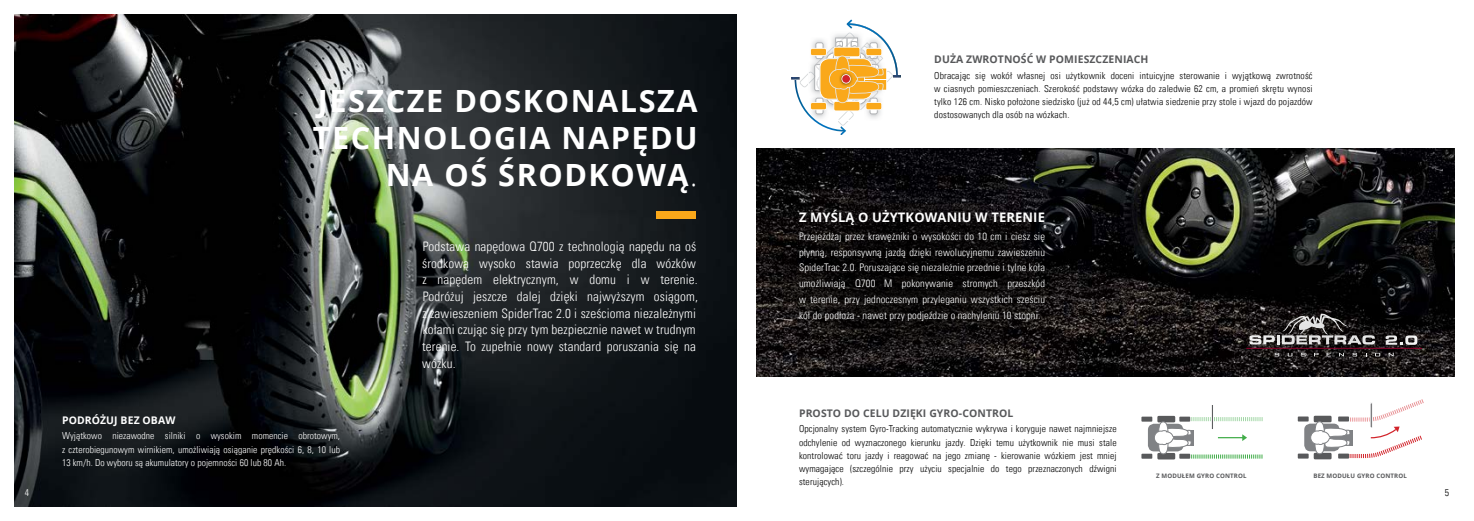
<style>
.page{position:relative;width:1474px;height:521px;background:#fff}
.page>*{position:absolute;margin:0;border:0;box-sizing:border-box;transform-origin:0 0}
.t1{font:700 30.62px/36.8px "Open Sans";letter-spacing:.05em;color:#fff;text-align:right}
.t2{font:13.12px/16.6px "Univers Com 47 Light Cond";letter-spacing:.01em;color:#fff}
.t3{font:700 13.12px "Open Sans";letter-spacing:.01em;color:#fff}
.t4{font:10.5px/15.8px "Univers Com 47 Light Cond";letter-spacing:.01em;color:#fff;text-align:justify}
.t5{font:700 10.5px "Open Sans";letter-spacing:.01em;color:#58595b}
.t6{font:700 10.5px "Open Sans";letter-spacing:.01em;color:#fff}
.t7{font:9.62px/13.1px "Univers Com 47 Light Cond";letter-spacing:.015em;color:#000;text-align:justify}
.t8{font:9.62px/13.1px "Univers Com 47 Light Cond";letter-spacing:.005em;color:#fff;text-align:justify}
.t9{font:700 6.12px "Open Sans";letter-spacing:.02em;color:#58595b}
.s1{font-weight:300}
</style>
<div class="page">
<img style="left:756px;top:149px;width:697px;height:228px">
<div style="left:1297px;top:453px;width:11px;height:5px;background:#58595b"></div>
<div style="left:1297px;top:416px;width:11px;height:5px;background:#58595b"></div>
<div style="left:1304px;top:424px;width:35px;height:27px;background:#808285;border-radius:6px"></div>
<svg style="left:1309px;top:399px;width:115px;height:61px"></svg>
<div style="left:1369px;top:402px;width:3px;height:26px;background:#58595b;border:1px solid #fff"></div>
<div style="left:1157px;top:416px;width:18px;height:6px;background:#58595b"></div>
<div style="left:1141px;top:454px;width:11px;height:5px;background:#58595b"></div>
<div style="left:1141px;top:417px;width:11px;height:5px;background:#58595b"></div>
<div style="left:1179px;top:417px;width:11px;height:5px;background:#58595b"></div>
<div style="left:1147px;top:424px;width:36px;height:27px;background:#808285;border-radius:6px"></div>
<div style="left:1158px;top:422px;width:10px;height:32px;background:#fff;border-radius:50%"></div>
<div style="left:1158px;top:421px;width:10px;height:33px;border:1px solid #808285;border-radius:50%"></div>
<svg style="left:1153px;top:427px;width:109px;height:33px"></svg>
<svg style="left:1191px;top:417px;width:71px;height:4px"></svg>
<div style="left:1210px;top:404px;width:3px;height:26px;background:#58595b;border:1px solid #fff"></div>
<img style="left:15px;top:15px;width:722px;height:491px">
<svg style="left:763px;top:185px;width:308px;height:187px;background:#131011"></svg>
<svg style="left:1210px;top:297px;width:232px;height:76px;background:#262223"></svg>
<svg style="left:791px;top:19px;width:109px;height:116px"></svg>
<div style="left:656px;top:211px;width:40px;height:8px;background:#faa81a"></div>
<h1 class="t1" style="left:313px;top:82px;width:386px">JESZCZE DOSKONALSZA<br>TECHNOLOGIA NAPĘDU<br>NA OŚ ŚRODKOWĄ<span class="s1">.</span></h1>
<p class="t6" style="left:62px;top:413px;width:115px">PODRÓŻUJ BEZ OBAW</p>
<p class="t8" style="left:62px;top:429px;width:279px">Wyjątkowo niezawodne silniki o wysokim momencie obrotowym, z czterobiegunowym wirnikiem, umożliwiają osiąganie prędkości 6, 8, 10 lub 13 km/h. Do wyboru są akumulatory o pojemności 60 lub 80 Ah.</p>
<p class="t2" style="left:422px;top:238px;width:277px">Podstawa napędowa Q700 z technologią napędu na oś środkową wysoko stawia poprzeczkę dla wózków z napędem elektrycznym, w domu i w terenie.<br>Podróżuj jeszcze dalej dzięki najwyższym osiągom, z zawieszeniem SpiderTrac 2.0 i sześcioma niezależnymi kołami czując się przy tym bezpiecznie nawet w trudnym terenie. To zupełnie nowy standard poruszania się na wózku.</p>
<p class="t5" style="left:934px;top:52px;width:216px">DUŻA ZWROTNOŚĆ W POMIESZCZENIACH</p>
<p class="t7" style="left:934px;top:69px;width:380px">Obracając się wokół własnej osi użytkownik doceni intuicyjne sterowanie i wyjątkową zwrotność w ciasnych pomieszczeniach. Szerokość podstawy wózka do zaledwie 62 cm, a promień skrętu wynosi tylko 126 cm. Nisko położone siedzisko (już od 44,5 cm) ułatwia siedzenie przy stole i wjazd do pojazdów dostosowanych dla osób na wózkach.</p>
<h2 class="t3" style="left:799px;top:207px;width:247px">Z MYŚLĄ O UŻYTKOWANIU W TERENIE</h2>
<p class="t4" style="left:799px;top:228px;width:247px">Przejeżdżaj przez krawężniki o wysokości do 10 cm i ciesz się płynną, responsywną jazdą dzięki rewolucyjnemu zawieszeniu SpiderTrac 2.0. Poruszające się niezależnie przednie i tylne koła umożliwiają Q700 M pokonywanie stromych przeszkód w terenie, przy jednoczesnym przyleganiu wszystkich sześciu kół do podłoża - nawet przy podjeździe o nachyleniu 10 stopni.</p>
<p class="t5" style="left:799px;top:405px;width:216px">PROSTO DO CELU DZIĘKI GYRO-CONTROL</p>
<p class="t7" style="left:799px;top:422px;width:319px">Opcjonalny system Gyro-Tracking automatycznie wykrywa i koryguje nawet najmniejsze odchylenie od wyznaczonego kierunku jazdy. Dzięki temu użytkownik nie musi stale kontrolować toru jazdy i reagować na jego zmianę - kierowanie wózkiem jest mniej wymagające (szczególnie przy użyciu specjalnie do tego przeznaczonych dźwigni sterujących).</p>
<p class="t9" style="left:1156px;top:472px;width:92px">Z MODUŁEM GYRO CONTROL</p>
<p class="t9" style="left:1313px;top:472px;width:95px">BEZ MODUŁU GYRO CONTROL</p>
<p class="t8" style="left:25px;top:486px;width:6px">4</p>
<p class="t7" style="left:1444px;top:486px;width:6px">5</p>
</div>
